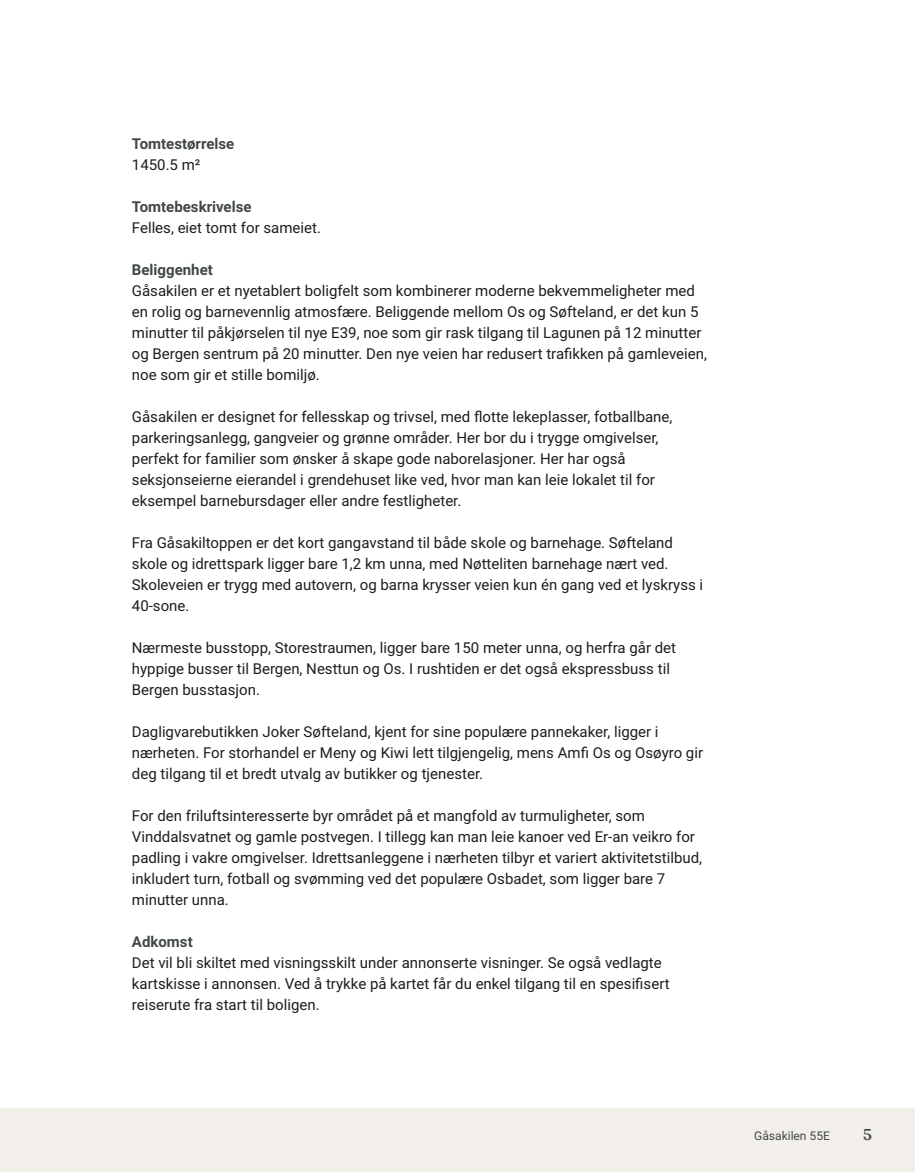
<style>
.page{position:relative;width:915px;height:1172px;background:#fff}
.page>*{position:absolute;margin:0;border:0;box-sizing:border-box;transform-origin:0 0}
.t1{font:700 18px "Arya";color:#414749}
.t2{font:15px/21px "Roboto Vitec";color:#1d1d1b}
.t3{font:700 15px "Roboto Vitec";color:#414749}
.t4{font:12px "Roboto Vitec";color:#414749}
</style>
<div class="page">
<div style="left:0;top:1108px;width:914px;height:64px;background:#f2eeea"></div>
<p class="t3" style="left:132px;top:133px;width:104px">Tomtestørrelse</p>
<p class="t2" style="left:132px;top:153px;width:70px">1450.5 m²</p>
<p class="t3" style="left:132px;top:196px;width:121px">Tomtebeskrivelse</p>
<p class="t2" style="left:132px;top:216px;width:190px">Felles, eiet tomt for sameiet.</p>
<p class="t3" style="left:132px;top:259px;width:82px">Beliggenhet</p>
<p class="t2" style="left:132px;top:279px;width:576px">Gåsakilen er et nyetablert boligfelt som kombinerer moderne bekvemmeligheter med en rolig og barnevennlig atmosfære. Beliggende mellom Os og Søfteland, er det kun 5 minutter til påkjørselen til nye E39, noe som gir rask tilgang til Lagunen på 12 minutter og Bergen sentrum på 20 minutter. Den nye veien har redusert trafikken på gamleveien, noe som gir et stille bomiljø.</p>
<p class="t2" style="left:132px;top:405px;width:542px">Gåsakilen er designet for fellesskap og trivsel, med flotte lekeplasser, fotballbane, parkeringsanlegg, gangveier og grønne områder. Her bor du i trygge omgivelser, perfekt for familier som ønsker å skape gode naborelasjoner. Her har også seksjonseierne eierandel i grendehuset like ved, hvor man kan leie lokalet til for eksempel barnebursdager eller andre festligheter.</p>
<p class="t2" style="left:132px;top:531px;width:572px">Fra Gåsakiltoppen er det kort gangavstand til både skole og barnehage. Søfteland skole og idrettspark ligger bare 1,2 km unna, med Nøtteliten barnehage nært ved.<br>Skoleveien er trygg med autovern, og barna krysser veien kun én gang ved et lyskryss i 40‑sone.</p>
<p class="t2" style="left:132px;top:636px;width:545px">Nærmeste busstopp, Storestraumen, ligger bare 150 meter unna, og herfra går det hyppige busser til Bergen, Nesttun og Os. I rushtiden er det også ekspressbuss til<br>Bergen busstasjon.</p>
<p class="t2" style="left:132px;top:720px;width:572px">Dagligvarebutikken Joker Søfteland, kjent for sine populære pannekaker, ligger i nærheten. For storhandel er Meny og Kiwi lett tilgjengelig, mens Amfi Os og Osøyro gir deg tilgang til et bredt utvalg av butikker og tjenester.</p>
<p class="t2" style="left:132px;top:804px;width:571px">For den friluftsinteresserte byr området på et mangfold av turmuligheter, som Vinddalsvatnet og gamle postvegen. I tillegg kan man leie kanoer ved Er‑an veikro for padling i vakre omgivelser. Idrettsanleggene i nærheten tilbyr et variert aktivitetstilbud, inkludert turn, fotball og svømming ved det populære Osbadet, som ligger bare 7 minutter unna.</p>
<p class="t3" style="left:132px;top:931px;width:62px">Adkomst</p>
<p class="t2" style="left:132px;top:951px;width:539px">Det vil bli skiltet med visningsskilt under annonserte visninger. Se også vedlagte kartskisse i annonsen. Ved å trykke på kartet får du enkel tilgang til en spesifisert reiserute fra start til boligen.</p>
<p class="t4" style="left:754px;top:1127px;width:77px">Gåsakilen 55E</p>
<p class="t1" style="left:862px;top:1123px;width:11px">5</p>
</div>
